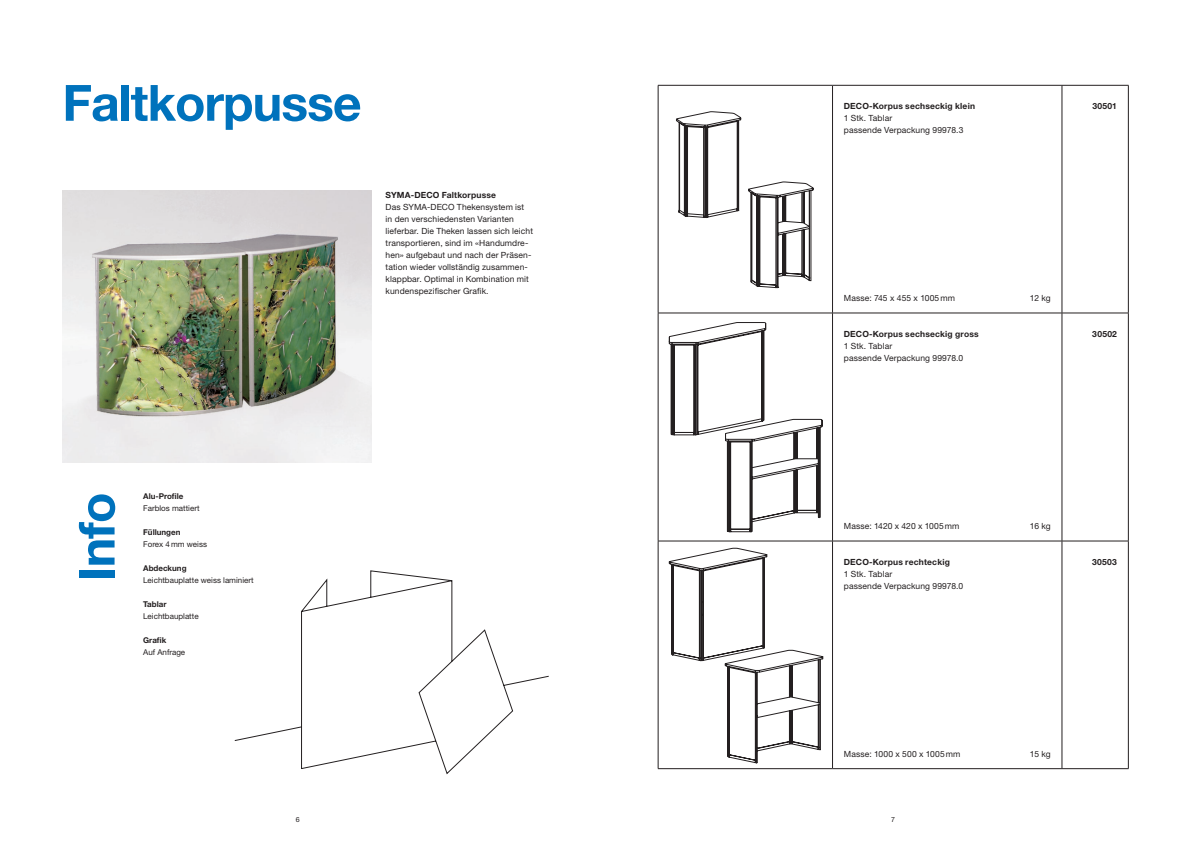
<style>
.page{position:relative;width:1191px;height:842px;background:#fff}
.page>*{position:absolute;margin:0;border:0;box-sizing:border-box;transform-origin:0 0}
.t1{font:700 50px "Helvetica Neue LT Std";letter-spacing:-.02em;color:#0072bc}
.Text{font:8.5px/12px "Helvetica Neue LT Std";letter-spacing:.01em;color:#231f20}
.Text_Tabelle{font:8.5px "Helvetica Neue LT Std";letter-spacing:.01em;color:#231f20}
.Titel_Tabelle{font:700 8.5px "Helvetica Neue LT Std";letter-spacing:.02em;color:#231f20}
.Untertitel{font:700 8.5px "Helvetica Neue LT Std";letter-spacing:.02em;color:#231f20}
.Artikelnummer{font:700 8.5px "Helvetica Neue LT Std";letter-spacing:.035em;color:#231f20}
.t2{font:8px "Helvetica Neue LT Std";color:#231f20}
.t3{font:700 8px "Helvetica Neue LT Std";color:#231f20}
.t4{font:7px "Helvetica Neue LT Std";color:#231f20}
</style>
<div class="page">
<img style="left:62px;top:191px;width:309px;height:272px">
<hr style="left:658px;top:85px;width:174px;height:1px;background:#231f20">
<hr style="left:658px;top:86px;width:1px;height:227px;background:#231f20">
<hr style="left:832px;top:85px;width:230px;height:1px;background:#231f20">
<hr style="left:832px;top:86px;width:1px;height:227px;background:#231f20">
<hr style="left:1062px;top:85px;width:66px;height:1px;background:#231f20">
<hr style="left:1061px;top:86px;width:1px;height:227px;background:#231f20">
<hr style="left:1128px;top:86px;width:1px;height:227px;background:#231f20">
<hr style="left:658px;top:313px;width:174px;height:1px;background:#231f20">
<hr style="left:658px;top:313px;width:1px;height:228px;background:#231f20">
<hr style="left:832px;top:313px;width:230px;height:1px;background:#231f20">
<hr style="left:832px;top:313px;width:1px;height:228px;background:#231f20">
<hr style="left:1062px;top:313px;width:66px;height:1px;background:#231f20">
<hr style="left:1061px;top:313px;width:1px;height:228px;background:#231f20">
<hr style="left:1128px;top:313px;width:1px;height:228px;background:#231f20">
<hr style="left:658px;top:541px;width:174px;height:1px;background:#231f20">
<hr style="left:658px;top:541px;width:1px;height:227px;background:#231f20">
<hr style="left:832px;top:541px;width:230px;height:1px;background:#231f20">
<hr style="left:832px;top:541px;width:1px;height:227px;background:#231f20">
<hr style="left:1062px;top:541px;width:66px;height:1px;background:#231f20">
<hr style="left:1061px;top:541px;width:1px;height:227px;background:#231f20">
<hr style="left:1128px;top:541px;width:1px;height:227px;background:#231f20">
<hr style="left:658px;top:768px;width:174px;height:1px;background:#231f20">
<hr style="left:832px;top:768px;width:230px;height:1px;background:#231f20">
<hr style="left:1062px;top:768px;width:66px;height:1px;background:#231f20">
<svg style="left:676px;top:111px;width:65px;height:107px"></svg>
<svg style="left:748px;top:181px;width:66px;height:107px"></svg>
<svg style="left:669px;top:548px;width:154px;height:215px"></svg>
<svg style="left:669px;top:322px;width:153px;height:210px"></svg>
<svg style="left:234px;top:570px;width:315px;height:205px"></svg>
<p class="t1" style="left:62px;top:72px;width:301px">Faltkorpusse</p>
<p class="Untertitel" style="left:386px;top:190px;width:112px">SYMA-DECO Faltkorpusse</p>
<p class="Text" style="left:386px;top:201px;width:149px">Das SYMA-DECO Thekensystem ist in den verschiedensten Varianten lieferbar. Die Theken lassen sich leicht transportieren, sind im «Handumdre&shy;hen» aufgebaut und nach der Präsen&shy;tation wieder vollständig zusammen&shy;klappbar. Optimal in Kombination mit kundenspezifischer Grafik.</p>
<p class="Titel_Tabelle" style="left:844px;top:101px;width:133px">DECO-Korpus sechseckig klein</p>
<p class="Text_Tabelle" style="left:844px;top:113px;width:50px">1 Stk. Tablar</p>
<p class="Text_Tabelle" style="left:844px;top:125px;width:121px">passende Verpackung 99978.3</p>
<p class="Artikelnummer" style="left:1092px;top:101px;width:26px">30501</p>
<p class="Text_Tabelle" style="left:844px;top:293px;width:113px">Masse: 745 x 455 x 1005mm</p>
<p class="Text_Tabelle" style="left:1030px;top:293px;width:22px">12 kg</p>
<p class="Titel_Tabelle" style="left:844px;top:329px;width:136px">DECO-Korpus sechseckig gross</p>
<p class="Text_Tabelle" style="left:844px;top:341px;width:50px">1 Stk. Tablar</p>
<p class="Text_Tabelle" style="left:844px;top:353px;width:121px">passende Verpackung 99978.0</p>
<p class="Artikelnummer" style="left:1092px;top:329px;width:26px">30502</p>
<p class="t1" style="left:66px;top:581px;width:90px;rotate:-90deg">Info</p>
<p class="t3" style="left:143px;top:491px;width:42px">Alu-Profile</p>
<p class="t2" style="left:143px;top:504px;width:58px">Farblos mattiert</p>
<p class="t3" style="left:143px;top:527px;width:39px">Füllungen</p>
<p class="t2" style="left:143px;top:540px;width:65px">Forex 4mm weiss</p>
<p class="t3" style="left:143px;top:563px;width:45px">Abdeckung</p>
<p class="t2" style="left:143px;top:576px;width:112px">Leichtbauplatte weiss laminiert</p>
<p class="t3" style="left:143px;top:599px;width:25px">Tablar</p>
<p class="t2" style="left:143px;top:612px;width:57px">Leichtbauplatte</p>
<p class="t3" style="left:143px;top:635px;width:25px">Grafik</p>
<p class="t2" style="left:143px;top:648px;width:44px">Auf Anfrage</p>
<p class="Text_Tabelle" style="left:844px;top:521px;width:117px">Masse: 1420 x 420 x 1005mm</p>
<p class="Text_Tabelle" style="left:1030px;top:521px;width:22px">16 kg</p>
<p class="Titel_Tabelle" style="left:844px;top:557px;width:108px">DECO-Korpus rechteckig</p>
<p class="Text_Tabelle" style="left:844px;top:569px;width:50px">1 Stk. Tablar</p>
<p class="Text_Tabelle" style="left:844px;top:581px;width:121px">passende Verpackung 99978.0</p>
<p class="Artikelnummer" style="left:1092px;top:557px;width:26px">30503</p>
<p class="Text_Tabelle" style="left:844px;top:749px;width:118px">Masse: 1000 x 500 x 1005mm</p>
<p class="Text_Tabelle" style="left:1030px;top:749px;width:22px">15 kg</p>
<p class="t4" style="left:296px;top:816px;width:5px">6</p>
<p class="t4" style="left:891px;top:816px;width:5px">7</p>
</div>
